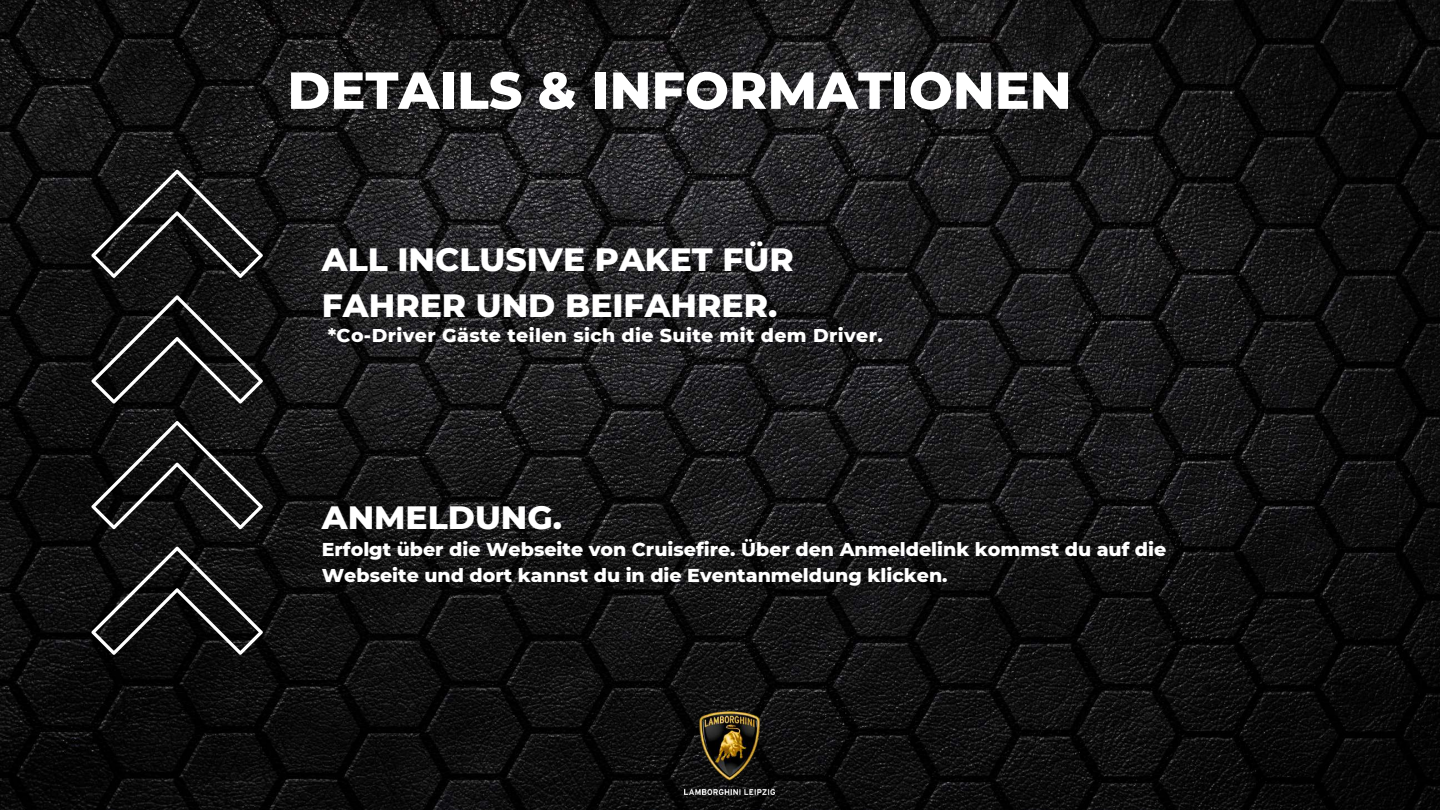
<style>
.page{position:relative;width:1440px;height:810px;background:#fff}
.page>*{position:absolute;margin:0;border:0;box-sizing:border-box;transform-origin:0 0}
.t1{font:800 52.1px "Montserrat";color:#fff}
.t2{font:800 32.9px/45.8px "Montserrat";color:#fff}
.t3{font:800 19px/26.2px "Montserrat";color:#fff}
.t4{font:800 18.9px "Montserrat";letter-spacing:.02em;color:#fff}
</style>
<div class="page">
<img style="left:0;top:0;width:1440px;height:810px">
<svg style="left:91px;top:170px;width:172px;height:108px;background:#272727"></svg>
<svg style="left:91px;top:295px;width:172px;height:109px;background:#242424"></svg>
<svg style="left:91px;top:421px;width:172px;height:108px;background:#242424"></svg>
<svg style="left:91px;top:547px;width:172px;height:108px;background:#212121"></svg>
<img style="left:684px;top:712px;width:90px;height:82px">
<h1 class="t1" style="left:287px;top:58px;width:786px">DETAILS &amp; INFORMATIONEN</h1>
<h2 class="t2" style="left:322px;top:236px;width:473px">ALL INCLUSIVE PAKET FÜR<br>FAHRER UND BEIFAHRER.</h2>
<p class="t4" style="left:328px;top:324px;width:557px">*Co-Driver Gäste teilen sich die Suite mit dem Driver.</p>
<h2 class="t2" style="left:322px;top:495px;width:242px">ANMELDUNG.</h2>
<p class="t3" style="left:322px;top:536px;width:846px">Erfolgt über die Webseite von Cruisefire. Über den Anmeldelink kommst du auf die<br>Webseite und dort kannst du in die Eventanmeldung klicken.</p>
</div>
